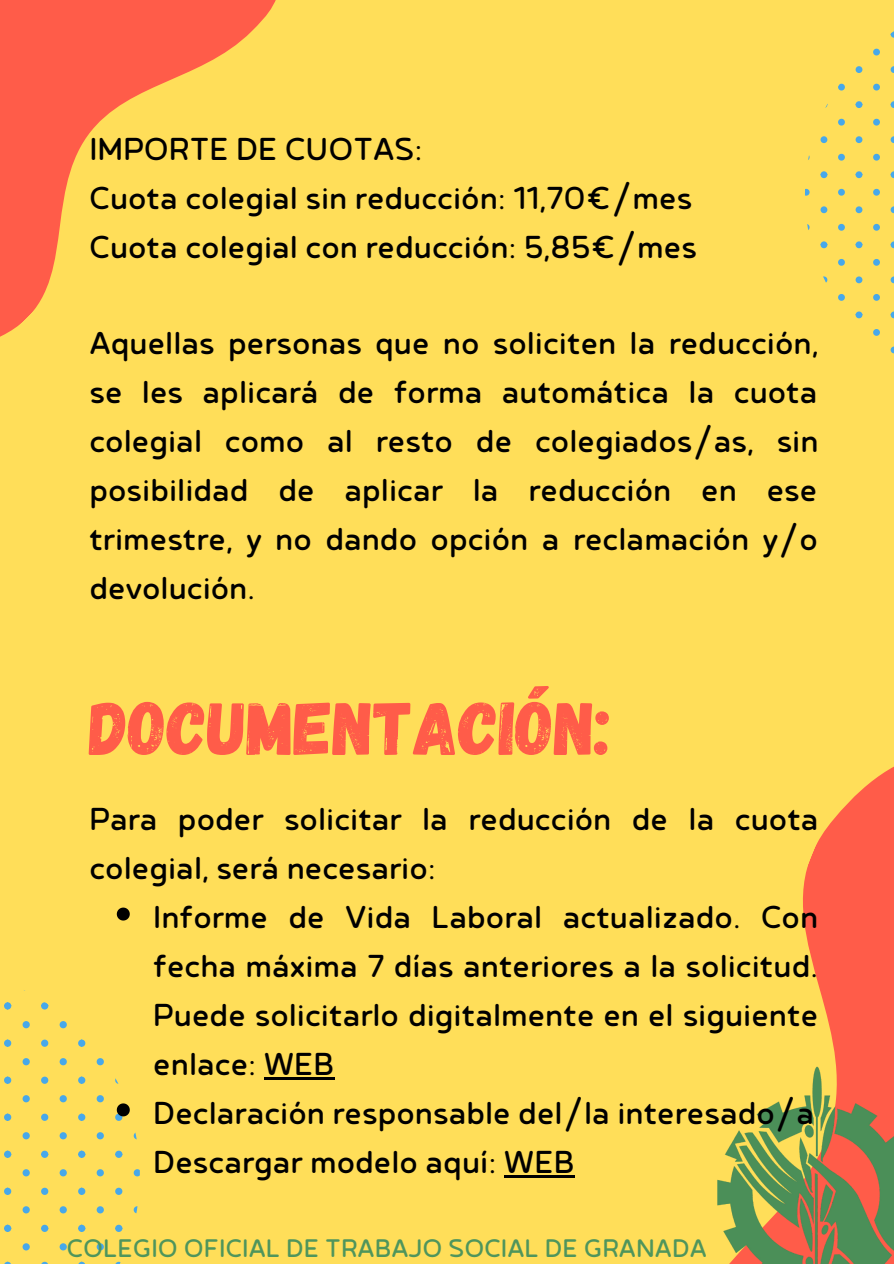
<style>
.page{position:relative;width:894px;height:1264px;background:#fff}
.page>*{position:absolute;margin:0;border:0;box-sizing:border-box;transform-origin:0 0}
.t1{font:75px "Gagalin";color:#ff5c49}
.t2{font:37.5px/48.9px "Betm Rounded";color:#000}
.t3{font:30px "Betm Rounded";color:#4f955c}
</style>
<div class="page">
<div style="left:0;top:0;width:893px;height:1263px;background:#ffde59"></div>
<svg style="left:0;top:0;width:276px;height:337px"></svg>
<svg style="left:803px;top:767px;width:90px;height:152px;fill:#ff5c49"></svg>
<svg style="left:890px;top:66px;width:3px;height:7px"></svg>
<svg style="left:873px;top:84px;width:6px;height:6px"></svg>
<svg style="left:873px;top:49px;width:6px;height:6px"></svg>
<svg style="left:890px;top:32px;width:3px;height:6px"></svg>
<svg style="left:890px;top:136px;width:3px;height:7px"></svg>
<svg style="left:873px;top:154px;width:6px;height:7px"></svg>
<svg style="left:873px;top:119px;width:6px;height:7px"></svg>
<svg style="left:890px;top:101px;width:3px;height:7px"></svg>
<svg style="left:890px;top:206px;width:3px;height:7px"></svg>
<svg style="left:873px;top:224px;width:6px;height:7px"></svg>
<svg style="left:873px;top:189px;width:6px;height:7px"></svg>
<svg style="left:890px;top:171px;width:3px;height:7px"></svg>
<svg style="left:890px;top:276px;width:3px;height:7px"></svg>
<svg style="left:873px;top:294px;width:6px;height:7px"></svg>
<svg style="left:873px;top:259px;width:6px;height:7px"></svg>
<svg style="left:890px;top:241px;width:3px;height:7px"></svg>
<svg style="left:890px;top:346px;width:3px;height:7px"></svg>
<svg style="left:873px;top:329px;width:6px;height:7px"></svg>
<svg style="left:890px;top:311px;width:3px;height:7px"></svg>
<svg style="left:855px;top:66px;width:7px;height:7px"></svg>
<svg style="left:838px;top:84px;width:6px;height:6px"></svg>
<svg style="left:855px;top:136px;width:7px;height:7px"></svg>
<svg style="left:820px;top:136px;width:7px;height:7px"></svg>
<svg style="left:838px;top:154px;width:6px;height:7px"></svg>
<svg style="left:838px;top:119px;width:6px;height:7px"></svg>
<svg style="left:855px;top:101px;width:7px;height:7px"></svg>
<svg style="left:855px;top:206px;width:7px;height:7px"></svg>
<svg style="left:820px;top:206px;width:7px;height:7px"></svg>
<svg style="left:838px;top:224px;width:6px;height:7px"></svg>
<svg style="left:805px;top:189px;width:4px;height:7px"></svg>
<svg style="left:838px;top:189px;width:6px;height:7px"></svg>
<svg style="left:855px;top:171px;width:7px;height:7px"></svg>
<svg style="left:820px;top:171px;width:7px;height:7px"></svg>
<svg style="left:855px;top:276px;width:7px;height:7px"></svg>
<svg style="left:823px;top:276px;width:4px;height:7px"></svg>
<svg style="left:838px;top:294px;width:6px;height:7px"></svg>
<svg style="left:838px;top:259px;width:6px;height:7px"></svg>
<svg style="left:855px;top:241px;width:7px;height:7px"></svg>
<svg style="left:820px;top:241px;width:7px;height:7px"></svg>
<svg style="left:855px;top:311px;width:7px;height:7px"></svg>
<svg style="left:97px;top:1058px;width:7px;height:7px"></svg>
<svg style="left:97px;top:1132px;width:7px;height:7px"></svg>
<svg style="left:134px;top:1132px;width:3px;height:7px"></svg>
<svg style="left:97px;top:1095px;width:7px;height:7px"></svg>
<svg style="left:115px;top:1187px;width:7px;height:7px"></svg>
<svg style="left:97px;top:1206px;width:7px;height:7px"></svg>
<svg style="left:134px;top:1206px;width:4px;height:7px"></svg>
<svg style="left:97px;top:1169px;width:7px;height:7px"></svg>
<svg style="left:134px;top:1169px;width:5px;height:7px"></svg>
<svg style="left:115px;top:1150px;width:7px;height:7px"></svg>
<svg style="left:97px;top:1243px;width:7px;height:7px"></svg>
<svg style="left:115px;top:1224px;width:7px;height:7px"></svg>
<svg style="left:78px;top:1039px;width:7px;height:7px"></svg>
<svg style="left:41px;top:1039px;width:7px;height:7px"></svg>
<svg style="left:23px;top:1058px;width:7px;height:7px"></svg>
<svg style="left:60px;top:1058px;width:7px;height:7px"></svg>
<svg style="left:23px;top:1021px;width:7px;height:7px"></svg>
<svg style="left:60px;top:1021px;width:7px;height:7px"></svg>
<svg style="left:41px;top:1002px;width:7px;height:7px"></svg>
<svg style="left:78px;top:1113px;width:7px;height:7px"></svg>
<svg style="left:41px;top:1113px;width:7px;height:7px"></svg>
<svg style="left:23px;top:1132px;width:7px;height:7px"></svg>
<svg style="left:60px;top:1132px;width:7px;height:7px"></svg>
<svg style="left:23px;top:1095px;width:7px;height:7px"></svg>
<svg style="left:60px;top:1095px;width:7px;height:7px"></svg>
<svg style="left:78px;top:1076px;width:7px;height:7px"></svg>
<svg style="left:41px;top:1076px;width:7px;height:7px"></svg>
<svg style="left:78px;top:1187px;width:7px;height:7px"></svg>
<svg style="left:41px;top:1187px;width:7px;height:7px"></svg>
<svg style="left:23px;top:1206px;width:7px;height:7px"></svg>
<svg style="left:60px;top:1206px;width:7px;height:7px"></svg>
<svg style="left:23px;top:1169px;width:7px;height:7px"></svg>
<svg style="left:60px;top:1169px;width:7px;height:7px"></svg>
<svg style="left:78px;top:1150px;width:7px;height:7px"></svg>
<svg style="left:41px;top:1150px;width:7px;height:7px"></svg>
<svg style="left:23px;top:1243px;width:7px;height:7px"></svg>
<svg style="left:60px;top:1243px;width:7px;height:7px"></svg>
<svg style="left:78px;top:1224px;width:7px;height:7px"></svg>
<svg style="left:41px;top:1224px;width:7px;height:7px"></svg>
<svg style="left:4px;top:1039px;width:7px;height:7px"></svg>
<svg style="left:4px;top:1002px;width:7px;height:7px"></svg>
<svg style="left:4px;top:1113px;width:7px;height:7px"></svg>
<svg style="left:4px;top:1076px;width:7px;height:7px"></svg>
<svg style="left:4px;top:1187px;width:7px;height:7px"></svg>
<svg style="left:4px;top:1150px;width:7px;height:7px"></svg>
<svg style="left:4px;top:1224px;width:7px;height:7px"></svg>
<img style="left:717px;top:919px;width:176px;height:344px">
<svg style="left:117px;top:907px;width:13px;height:13px"></svg>
<hr style="left:264px;top:1077px;width:70px;height:3px;background:#000">
<svg style="left:115px;top:1103px;width:15px;height:17px"></svg>
<hr style="left:503px;top:1175px;width:71px;height:3px;background:#000">
<p class="t2" style="left:89px;top:121px;width:609px">IMPORTE DE CUOTAS:<br>Cuota colegial sin reducción: 11,70€/mes<br>Cuota colegial con reducción: 5,85€/mes</p>
<p class="t2" style="left:89px;top:315px;width:730px;text-align:justify">Aquellas personas que no soliciten la reducción, se les aplicará de forma automática la cuota colegial como al resto de colegiados/as, sin posibilidad de aplicar la reducción en ese trimestre, y no dando opción a reclamación y/o devolución.</p>
<h1 class="t1" style="left:89px;top:679px;width:523px">DOCUMENTACIÓN:</h1>
<p class="t2" style="left:89px;top:791px;width:730px">Para poder solicitar la reducción de la cuota colegial, será necesario:</p>
<p class="t2" style="left:153px;top:889px;width:666px">Informe de Vida Laboral actualizado. Con fecha máxima 7 días anteriores a la solicitud.<br>Puede solicitarlo digitalmente en el siguiente enlace: WEB<br>Declaración responsable del/la interesado/a</p>
<p class="t2" style="left:153px;top:1133px;width:422px">Descargar modelo aquí: WEB</p>
<p class="t3" style="left:67px;top:1224px;width:641px">COLEGIO OFICIAL DE TRABAJO SOCIAL DE GRANADA</p>
</div>
